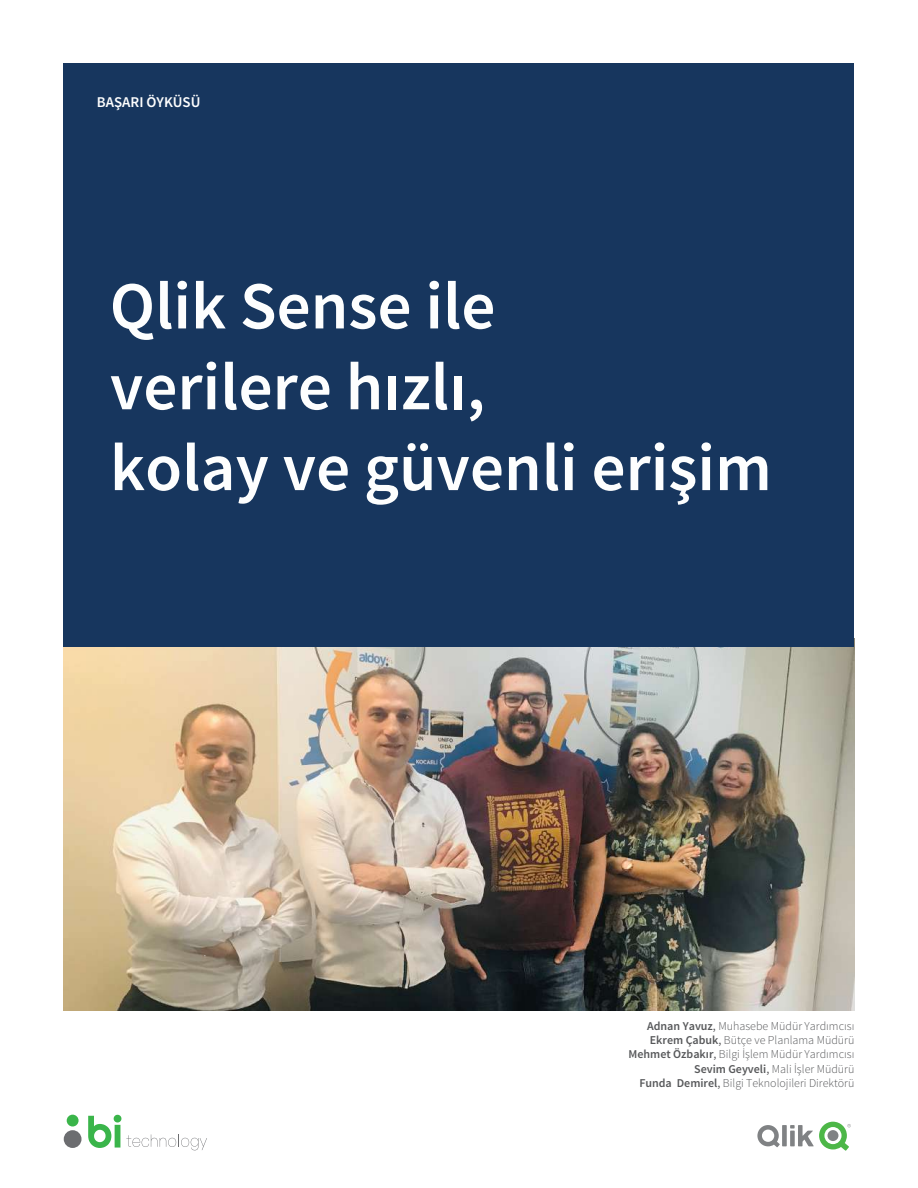
<style>
.page{position:relative;width:918px;height:1188px;background:#fff}
.page>*{position:absolute;margin:0;border:0;box-sizing:border-box;transform-origin:0 0}
.t1{font:600 67.35px/80.8px "Source Sans Pro";color:#fdfefe}
.t2{font:600 15px "Source Sans Pro";color:#fff}
.t3{font:300 12px/14.4px "Source Sans Pro";color:#57585a;text-align:right}
.s1{font-weight:600}
.s2{font-weight:400}
</style>
<div class="page">
<img style="left:64px;top:647px;width:790px;height:364px">
<svg style="left:757px;top:1122px;width:94px;height:29px"></svg>
<div style="left:64px;top:64px;width:790px;height:583px;background:#17365e"></div>
<svg style="left:88px;top:1115px;width:119px;height:35px"></svg>
<div style="left:64px;top:1130px;width:18px;height:18px;background:#6c6d70;border-radius:50%"></div>
<div style="left:67px;top:1115px;width:12px;height:12px;background:#3ab54a;border-radius:50%"></div>
<p class="t2" style="left:97px;top:92px;width:105px">BAŞARI ÖYKÜSÜ</p>
<h1 class="t1" style="left:110px;top:268px;width:663px">Qlik Sense ile<br>verilere hızlı,<br>kolay ve güvenli erişim</h1>
<p class="t3" style="left:629px;top:1019px;width:227px"><span class="s1">Adnan Yavuz</span><span class="s2">,</span> Muhasebe Müdür Yardımcısı <span class="s1">Ekrem Çabuk</span><span class="s2">,</span> Bütçe ve Planlama Müdürü <span class="s1">Mehmet Özbakır</span><span class="s2">,</span> Bilgi İşlem Müdür Yardımcısı <span class="s1">Sevim Geyveli</span><span class="s2">,</span> Mali İşler Müdürü<br><span class="s1">Funda Demirel</span><span class="s2">,</span> Bilgi Teknolojileri Direktörü</p>
</div>
